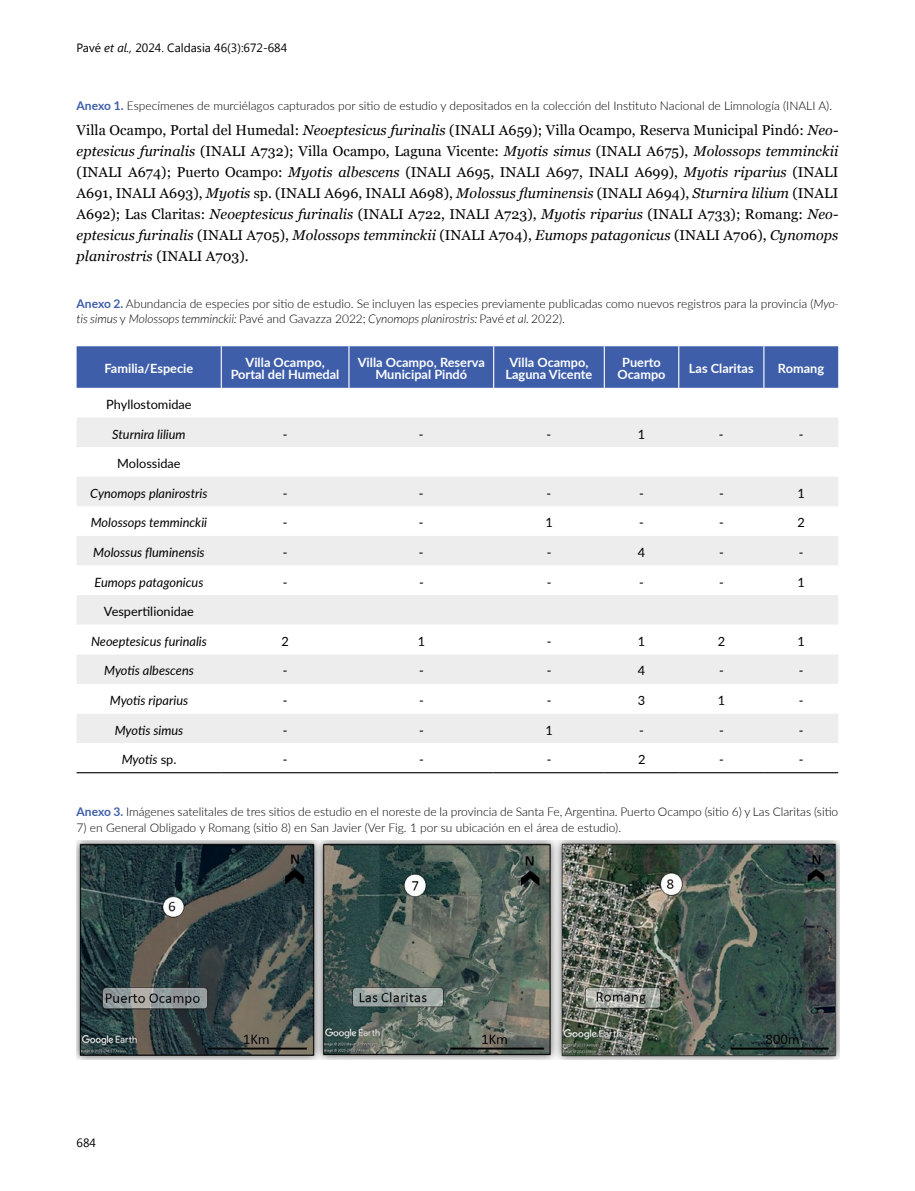
<style>
.page{position:relative;width:915px;height:1191px;background:#fff}
.page>*{position:absolute;margin:0;border:0;box-sizing:border-box;transform-origin:0 0}
.t1{font:14.25px/21px "Georgia";letter-spacing:.005em;color:#000;text-align:justify}
.t2{font:italic 12.75px "Lato";color:#000}
.t3{font:700 12.75px/12px "Lato";color:#fff;text-align:center}
.t4{font:12.75px "Lato";color:#000}
.t5{font:300 12px/15.8px "Lato";color:#000}
.t6{font:12px "Segoe UI";color:#000}
.s1{font-style:italic}
.s2{font-weight:700;color:#3e5eaa}
.s3{font-style:normal}
</style>
<div class="page">
<div style="left:77px;top:346px;width:760px;height:42px;background:#3e5eaa"></div>
<svg style="left:77px;top:418px;width:760px;height:147px;fill:#ededed"></svg>
<svg style="left:77px;top:595px;width:760px;height:148px;fill:#ededed"></svg>
<hr style="left:221px;top:346px;width:1px;height:42px;background:#fff">
<hr style="left:348px;top:346px;width:1px;height:42px;background:#fff">
<hr style="left:493px;top:346px;width:1px;height:42px;background:#fff">
<hr style="left:603px;top:346px;width:1px;height:42px;background:#fff">
<hr style="left:678px;top:346px;width:1px;height:42px;background:#fff">
<hr style="left:763px;top:346px;width:1px;height:42px;background:#fff">
<hr style="left:77px;top:772px;width:144px;height:1px;background:#000">
<hr style="left:221px;top:772px;width:128px;height:1px;background:#000">
<hr style="left:349px;top:772px;width:144px;height:1px;background:#000">
<hr style="left:493px;top:772px;width:111px;height:1px;background:#000">
<hr style="left:604px;top:772px;width:74px;height:1px;background:#000">
<hr style="left:678px;top:772px;width:85px;height:1px;background:#000">
<hr style="left:763px;top:772px;width:74px;height:1px;background:#000">
<img style="left:77px;top:840px;width:761px;height:219px">
<p class="t6" style="left:77px;top:40px;width:212px">Pavé <span class="s1">et al.,</span> 2024. Caldasia 46(3):672-684</p>
<p class="t5" style="left:77px;top:97px;width:756px"><span class="s2">Anexo 1.</span> Especímenes de murciélagos capturados por sitio de estudio y depositados en la colección del Instituto Nacional de Limnología (INALI A).</p>
<p class="t1" style="left:77px;top:119px;width:763px">Villa Ocampo, Portal del Humedal: <span class="s1">Neoeptesicus furinalis</span> (INALI A659); Villa Ocampo, Reserva Municipal Pindó: <span class="s1">Neo&shy;eptesicus furinalis</span> (INALI A732); Villa Ocampo, Laguna Vicente: <span class="s1">Myotis simus</span> (INALI A675), <span class="s1">Molossops temminckii </span>(INALI A674); Puerto Ocampo: <span class="s1">Myotis albescens</span> (INALI A695, INALI A697, INALI A699), <span class="s1">Myotis riparius</span> (INALI A691, INALI A693), <span class="s1">Myotis</span> sp. (INALI A696, INALI A698), <span class="s1">Molossus fluminensis</span> (INALI A694), <span class="s1">Sturnira lilium</span> (INALI A692); Las Claritas: <span class="s1">Neoeptesicus furinalis</span> (INALI A722, INALI A723), <span class="s1">Myotis riparius</span> (INALI A733); Romang: <span class="s1">Neo&shy;eptesicus furinalis</span> (INALI A705), <span class="s1">Molossops temminckii</span> (INALI A704), <span class="s1">Eumops patagonicus</span> (INALI A706), <span class="s1">Cynomops planirostris</span> (INALI A703).</p>
<p class="t5" style="left:77px;top:295px;width:763px"><span class="s2">Anexo 2.</span> Abundancia de especies por sitio de estudio. Se incluyen las especies previamente publicadas como nuevos registros para la provincia (<span class="s1">Myo&shy;tis simus</span> y <span class="s1">Molossops temminckii:</span> Pavé and Gavazza 2022; <span class="s1">Cynomops planirostris:</span> Pavé <span class="s1">et al.</span> 2022).</p>
<p class="t3" style="left:104px;top:362px;width:90px">Familia/Especie</p>
<p class="t3" style="left:231px;top:356px;width:110px">Villa Ocampo,<br>Portal del Humedal</p>
<p class="t3" style="left:357px;top:356px;width:128px">Villa Ocampo, Reserva<br>Municipal Pindó</p>
<p class="t3" style="left:505px;top:356px;width:88px">Villa Ocampo,<br>Laguna Vicente</p>
<p class="t3" style="left:617px;top:356px;width:50px">Puerto<br>Ocampo</p>
<p class="t3" style="left:688px;top:362px;width:66px">Las Claritas</p>
<p class="t3" style="left:777px;top:362px;width:48px">Romang</p>
<p class="t4" style="left:106px;top:395px;width:87px">Phyllostomidae</p>
<p class="t2" style="left:112px;top:425px;width:75px">Sturnira lilium</p>
<p class="t4" style="left:283px;top:425px;width:6px">-</p>
<p class="t4" style="left:419px;top:425px;width:6px">-</p>
<p class="t4" style="left:546px;top:425px;width:6px">-</p>
<p class="t4" style="left:637px;top:425px;width:9px">1</p>
<p class="t4" style="left:718px;top:425px;width:6px">-</p>
<p class="t4" style="left:798px;top:425px;width:6px">-</p>
<p class="t4" style="left:117px;top:454px;width:65px">Molossidae</p>
<p class="t2" style="left:90px;top:484px;width:119px">Cynomops planirostris</p>
<p class="t4" style="left:283px;top:484px;width:6px">-</p>
<p class="t4" style="left:419px;top:484px;width:6px">-</p>
<p class="t4" style="left:546px;top:484px;width:6px">-</p>
<p class="t4" style="left:639px;top:484px;width:6px">-</p>
<p class="t4" style="left:718px;top:484px;width:6px">-</p>
<p class="t4" style="left:797px;top:484px;width:9px">1</p>
<p class="t2" style="left:91px;top:513px;width:118px">Molossops temminckii</p>
<p class="t4" style="left:283px;top:513px;width:6px">-</p>
<p class="t4" style="left:419px;top:513px;width:6px">-</p>
<p class="t4" style="left:545px;top:513px;width:9px">1</p>
<p class="t4" style="left:639px;top:513px;width:6px">-</p>
<p class="t4" style="left:718px;top:513px;width:6px">-</p>
<p class="t4" style="left:797px;top:513px;width:9px">2</p>
<p class="t2" style="left:93px;top:543px;width:113px">Molossus fluminensis</p>
<p class="t4" style="left:283px;top:543px;width:6px">-</p>
<p class="t4" style="left:419px;top:543px;width:6px">-</p>
<p class="t4" style="left:546px;top:543px;width:6px">-</p>
<p class="t4" style="left:637px;top:543px;width:9px">4</p>
<p class="t4" style="left:718px;top:543px;width:6px">-</p>
<p class="t4" style="left:798px;top:543px;width:6px">-</p>
<p class="t2" style="left:94px;top:573px;width:110px">Eumops patagonicus</p>
<p class="t4" style="left:283px;top:573px;width:6px">-</p>
<p class="t4" style="left:419px;top:573px;width:6px">-</p>
<p class="t4" style="left:546px;top:573px;width:6px">-</p>
<p class="t4" style="left:639px;top:573px;width:6px">-</p>
<p class="t4" style="left:718px;top:573px;width:6px">-</p>
<p class="t4" style="left:797px;top:573px;width:9px">1</p>
<p class="t4" style="left:104px;top:602px;width:91px">Vespertilionidae</p>
<p class="t2" style="left:91px;top:632px;width:117px">Neoeptesicus furinalis</p>
<p class="t4" style="left:281px;top:632px;width:9px">2</p>
<p class="t4" style="left:417px;top:632px;width:9px">1</p>
<p class="t4" style="left:546px;top:632px;width:6px">-</p>
<p class="t4" style="left:637px;top:632px;width:9px">1</p>
<p class="t4" style="left:717px;top:632px;width:9px">2</p>
<p class="t4" style="left:797px;top:632px;width:9px">1</p>
<p class="t2" style="left:104px;top:661px;width:91px">Myotis albescens</p>
<p class="t4" style="left:283px;top:661px;width:6px">-</p>
<p class="t4" style="left:419px;top:661px;width:6px">-</p>
<p class="t4" style="left:546px;top:661px;width:6px">-</p>
<p class="t4" style="left:637px;top:661px;width:9px">4</p>
<p class="t4" style="left:718px;top:661px;width:6px">-</p>
<p class="t4" style="left:798px;top:661px;width:6px">-</p>
<p class="t2" style="left:110px;top:691px;width:80px">Myotis riparius</p>
<p class="t4" style="left:283px;top:691px;width:6px">-</p>
<p class="t4" style="left:419px;top:691px;width:6px">-</p>
<p class="t4" style="left:546px;top:691px;width:6px">-</p>
<p class="t4" style="left:637px;top:691px;width:9px">3</p>
<p class="t4" style="left:717px;top:691px;width:9px">1</p>
<p class="t4" style="left:798px;top:691px;width:6px">-</p>
<p class="t2" style="left:115px;top:721px;width:70px">Myotis simus</p>
<p class="t4" style="left:283px;top:721px;width:6px">-</p>
<p class="t4" style="left:419px;top:721px;width:6px">-</p>
<p class="t4" style="left:545px;top:721px;width:9px">1</p>
<p class="t4" style="left:639px;top:721px;width:6px">-</p>
<p class="t4" style="left:718px;top:721px;width:6px">-</p>
<p class="t4" style="left:798px;top:721px;width:6px">-</p>
<p class="t2" style="left:122px;top:750px;width:56px">Myotis <span class="s3">sp.</span></p>
<p class="t4" style="left:283px;top:750px;width:6px">-</p>
<p class="t4" style="left:419px;top:750px;width:6px">-</p>
<p class="t4" style="left:546px;top:750px;width:6px">-</p>
<p class="t4" style="left:637px;top:750px;width:9px">2</p>
<p class="t4" style="left:718px;top:750px;width:6px">-</p>
<p class="t4" style="left:798px;top:750px;width:6px">-</p>
<p class="t5" style="left:77px;top:803px;width:763px"><span class="s2">Anexo 3.</span> Imágenes satelitales de tres sitios de estudio en el noreste de la provincia de Santa Fe, Argentina. Puerto Ocampo (sitio 6) y Las Claritas (sitio</p>
<p class="t5" style="left:77px;top:819px;width:546px">7) en General Obligado y Romang (sitio 8) en San Javier (Ver Fig. 1 por su ubicación en el área de estudio).</p>
<p class="t6" style="left:77px;top:1134px;width:21px">684</p>
</div>
